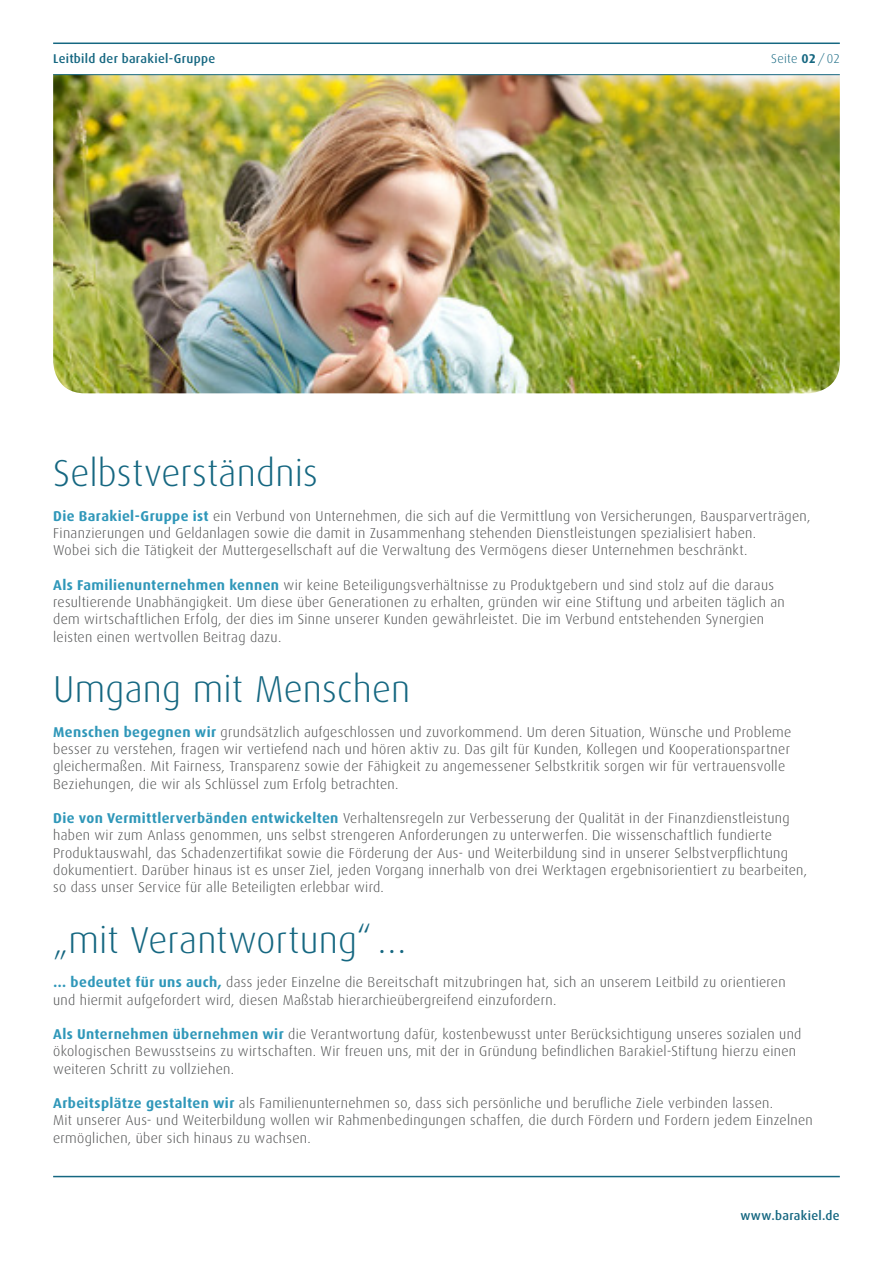
<style>
.page{position:relative;width:893px;height:1263px;background:#fff}
.page>*{position:absolute;margin:0;border:0;box-sizing:border-box;transform-origin:0 0}
.t1{font:300 37.5px "Dax";letter-spacing:.005em;color:#156781}
.t2{font:300 14.25px/17.2px "Dax";letter-spacing:.02em;color:#4b4c4d}
.t3{font:500 12.75px "Dax";letter-spacing:.025em;color:#156781}
.t4{font:300 12.75px "Dax";letter-spacing:.02em;color:#156781}
.s1{font-weight:700}
.s2{font-weight:700;color:#2f97b9}
</style>
<div class="page">
<img style="left:53px;top:75px;width:787px;height:318px">
<hr style="left:53px;top:43px;width:787px;height:1px;background:#156781">
<hr style="left:53px;top:74px;width:787px;height:1px;background:#156781">
<hr style="left:53px;top:1176px;width:787px;height:1px;background:#156781">
<p class="t3" style="left:53px;top:52px;width:164px">Leitbild der barakiel-Gruppe</p>
<p class="t4" style="left:771px;top:52px;width:70px">Seite <span class="s1">02</span> / 02</p>
<h1 class="t1" style="left:53px;top:453px;width:266px">Selbstverständnis</h1>
<p class="t2" style="left:53px;top:507px;width:759px"><span class="s2">Die Barakiel-Gruppe ist</span> ein Verbund von Unternehmen, die sich auf die Vermittlung von Versicherungen, Bausparverträgen,<br>Finanzierungen und Geldanlagen sowie die damit in Zusammenhang stehenden Dienstleistungen spezialisiert haben.<br>Wobei sich die Tätigkeit der Muttergesellschaft auf die Verwaltung des Vermögens dieser Unternehmen beschränkt.</p>
<p class="t2" style="left:53px;top:576px;width:733px"><span class="s2">Als Familienunternehmen kennen</span> wir keine Beteiligungsverhältnisse zu Produktgebern und sind stolz auf die daraus resultierende Unabhängigkeit. Um diese über Generationen zu erhalten, gründen wir eine Stiftung und arbeiten täglich an dem wirtschaftlichen Erfolg, der dies im Sinne unserer Kunden gewährleistet. Die im Verbund entstehenden Synergien leisten einen wertvollen Beitrag dazu.</p>
<h1 class="t1" style="left:53px;top:669px;width:359px">Umgang mit Menschen</h1>
<p class="t2" style="left:53px;top:723px;width:740px"><span class="s2">Menschen begegnen wir</span> grundsätzlich aufgeschlossen und zuvorkommend. Um deren Situation, Wünsche und Probleme besser zu verstehen, fragen wir vertiefend nach und hören aktiv zu. Das gilt für Kunden, Kollegen und Kooperationspartner gleichermaßen. Mit Fairness, Transparenz sowie der Fähigkeit zu angemessener Selbstkritik sorgen wir für vertrauensvolle Beziehungen, die wir als Schlüssel zum Erfolg betrachten.</p>
<p class="t2" style="left:53px;top:810px;width:755px"><span class="s2">Die von Vermittlerverbänden entwickelten</span> Verhaltensregeln zur Verbesserung der Qualität in der Finanzdienstleistung haben wir zum Anlass genommen, uns selbst strengeren Anforderungen zu unterwerfen. Die wissenschaftlich fundierte Produktauswahl, das Schadenzertifikat sowie die Förderung der Aus- und Weiterbildung sind in unserer Selbstverpflichtung dokumentiert. Darüber hinaus ist es unser Ziel, jeden Vorgang innerhalb von drei Werktagen ergebnisorientiert zu bearbeiten, so dass unser Service für alle Beteiligten erlebbar wird.</p>
<h1 class="t1" style="left:53px;top:919px;width:355px">„mit Verantwortung“…</h1>
<p class="t2" style="left:53px;top:974px;width:734px"><span class="s2">… bedeutet für uns auch,</span> dass jeder Einzelne die Bereitschaft mitzubringen hat, sich an unserem Leitbild zu orientieren und hiermit aufgefordert wird, diesen Maßstab hierarchieübergreifend einzufordern.</p>
<p class="t2" style="left:53px;top:1026px;width:750px"><span class="s2">Als Unternehmen übernehmen wir</span> die Verantwortung dafür, kostenbewusst unter Berücksichtigung unseres sozialen und ökologischen Bewusstseins zu wirtschaften. Wir freuen uns, mit der in Gründung befindlichen Barakiel-Stiftung hierzu einen weiteren Schritt zu vollziehen.</p>
<p class="t2" style="left:53px;top:1095px;width:761px"><span class="s2">Arbeitsplätze gestalten wir</span> als Familienunternehmen so, dass sich persönliche und berufliche Ziele verbinden lassen.<br>Mit unserer Aus- und Weiterbildung wollen wir Rahmenbedingungen schaffen, die durch Fördern und Fordern jedem Einzelnen ermöglichen, über sich hinaus zu wachsen.</p>
<p class="t3" style="left:740px;top:1209px;width:101px">www.barakiel.de</p>
</div>
